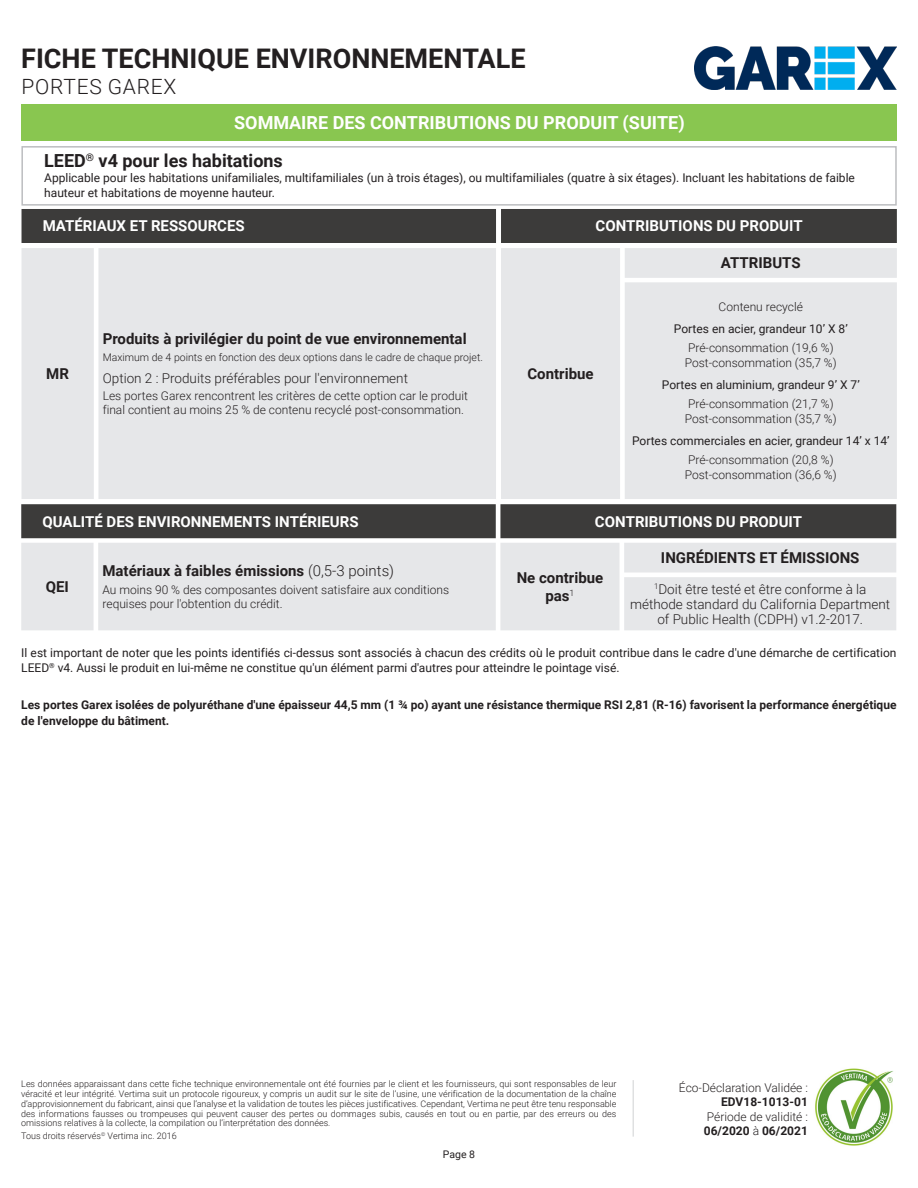
<style>
.page{position:relative;width:918px;height:1188px;background:#fff}
.page>*{position:absolute;margin:0;border:0;box-sizing:border-box;transform-origin:0 0}
.t1{font:700 27px "Roboto";color:#231f20}
.t2{font:300 21px "Roboto";letter-spacing:.035em;color:#231f20}
.t3{font:700 18px/38.1px "Roboto";color:#fff}
.t4{font:700 15px/18px "Roboto";color:#231f20;text-align:center}
.t5{font:700 15px "Roboto";color:#fff}
.t6{font:300 13.5px/15px "Roboto";color:#231f20;text-align:center}
.t7{font:12px/15px "Roboto";color:#231f20}
.t8{font:300 12px/15px "Roboto";color:#231f20}
.t9{font:700 12px/16.5px "Roboto";color:#231f20}
.t10{font:300 10.5px "Roboto";color:#231f20}
.t11{font:10.5px "Roboto";color:#231f20}
.t12{font:300 9px/9.8px "Roboto";color:#231f20;text-align:justify}
.s1{color:#231f20}
.s2{font-weight:300}
.s3{font-weight:700}
</style>
<div class="page">
<hr style="left:633px;top:1080px;width:1px;height:57px;background:#d1d2d4">
<img style="left:815px;top:1068px;width:78px;height:78px">
<img style="left:694px;top:47px;width:203px;height:43px">
<div style="left:22px;top:104px;width:875px;height:37px;background:#89c650"></div>
<div style="left:21px;top:146px;width:876px;height:60px;border:2px solid #bcbdc0"></div>
<div style="left:22px;top:209px;width:875px;height:34px;background:#3c3b3a"></div>
<div style="left:22px;top:248px;width:875px;height:251px;background:#e6e7e9"></div>
<div style="left:21px;top:504px;width:875px;height:34px;background:#3c3b3a"></div>
<div style="left:21px;top:543px;width:875px;height:87px;background:#e6e7e9"></div>
<h1 class="t1" style="left:21px;top:40px;width:506px">FICHE TECHNIQUE ENVIRONNEMENTALE</h1>
<h2 class="t2" style="left:22px;top:72px;width:156px">PORTES GAREX</h2>
<h3 class="t3" style="left:44px;top:103px;width:642px;text-indent:190px">SOMMAIRE DES CONTRIBUTIONS DU PRODUIT (SUITE)<br><span class="s1">LEED</span><sup>®</sup> <span class="s1">v4 pour les habitations</span></h3>
<h3 class="t7" style="left:44px;top:170px;width:812px">Applicable pour les habitations unifamiliales, multifamiliales (un à trois étages), ou multifamiliales (quatre à six étages). Incluant les habitations de faible hauteur et habitations de moyenne hauteur.</h3>
<h3 class="t5" style="left:43px;top:215px;width:204px">MATÉRIAUX ET RESSOURCES</h3>
<h3 class="t5" style="left:596px;top:215px;width:209px">CONTRIBUTIONS DU PRODUIT</h3>
<h3 class="t4" style="left:46px;top:364px;width:24px">MR</h3>
<h3 class="t4" style="left:103px;top:329px;width:365px">Produits à privilégier du point de vue environnemental</h3>
<p class="t10" style="left:103px;top:350px;width:382px">Maximum de 4 points en fonction des deux options dans le cadre de chaque projet.</p>
<h3 class="t6" style="left:103px;top:370px;width:307px">Option 2 : Produits préférables pour l'environnement</h3>
<h3 class="t8" style="left:103px;top:389px;width:367px;line-height:13.5px">Les portes Garex rencontrent les critères de cette option car le produit final contient au moins 25 % de contenu recyclé post-consommation.</h3>
<h3 class="t4" style="left:527px;top:364px;width:68px">Contribue</h3>
<h3 class="t4" style="left:721px;top:253px;width:81px">ATTRIBUTS</h3>
<h3 class="t8" style="left:719px;top:298px;width:86px">Contenu recyclé</h3>
<h3 class="t7" style="left:674px;top:320px;width:175px">Portes en acier, grandeur 10’ X 8’</h3>
<h3 class="t8" style="left:685px;top:340px;width:153px">Pré-consommation (19,6 %)<br>Post-consommation (35,7 %)</h3>
<h3 class="t7" style="left:662px;top:377px;width:199px">Portes en aluminium, grandeur 9’ X 7’</h3>
<h3 class="t8" style="left:685px;top:396px;width:153px">Pré-consommation (21,7 %)<br>Post-consommation (35,7 %)</h3>
<h3 class="t7" style="left:632px;top:433px;width:259px">Portes commerciales en acier, grandeur 14’ x 14’</h3>
<h3 class="t8" style="left:685px;top:452px;width:153px">Pré-consommation (20,8 %)<br>Post-consommation (36,6 %)</h3>
<h3 class="t5" style="left:43px;top:511px;width:318px">QUALITÉ DES ENVIRONNEMENTS INTÉRIEURS</h3>
<h3 class="t5" style="left:595px;top:511px;width:209px">CONTRIBUTIONS DU PRODUIT</h3>
<h3 class="t4" style="left:661px;top:548px;width:200px">INGRÉDIENTS ET ÉMISSIONS</h3>
<h3 class="t6" style="left:630px;top:581px;width:262px"><sup>1</sup>Doit être testé et être conforme à la méthode standard du California Department of Public Health (CDPH) v1.2-2017.</h3>
<p class="t7" style="left:21px;top:645px;width:877px">Il est important de noter que les points identifiés ci-dessus sont associés à chacun des crédits où le produit contribue dans le cadre d'une démarche de certification<br>LEED<sup>®</sup> v4. Aussi le produit en lui-même ne constitue qu'un élément parmi d'autres pour atteindre le pointage visé.</p>
<h3 class="t9" style="left:21px;top:696px;width:877px">Les portes Garex isolées de polyuréthane d'une épaisseur 44,5 mm (1 ¾ po) ayant une résistance thermique RSI 2,81 (R-16) favorisent la performance énergétique de l'enveloppe du bâtiment.</h3>
<h3 class="t4" style="left:102px;top:561px;width:293px">Matériaux à faibles émissions <span class="s2">(0,5-3 points)</span></h3>
<h3 class="t8" style="left:102px;top:583px;width:348px;line-height:13.5px">Au moins 90 % des composantes doivent satisfaire aux conditions requises pour l'obtention du crédit.</h3>
<h3 class="t4" style="left:517px;top:568px;width:88px">Ne contribue pas<sup>1</sup></h3>
<h3 class="t4" style="left:46px;top:577px;width:25px">QEI</h3>
<p class="t12" style="left:21px;top:1079px;width:597px">Les données apparaissant dans cette fiche technique environnementale ont été fournies par le client et les fournisseurs, qui sont responsables de leur véracité et leur intégrité. Vertima suit un protocole rigoureux, y compris un audit sur le site de l’usine, une vérification de la documentation de la chaîne d’approvisionnement du fabricant, ainsi que l’analyse et la validation de toutes les pièces justificatives. Cependant, Vertima ne peut être tenu responsable des informations fausses ou trompeuses qui peuvent causer des pertes ou dommages subis, causés en tout ou en partie, par des erreurs ou des omissions relatives à la collecte, la compilation ou l’interprétation des données.</p>
<p class="t12" style="left:21px;top:1131px;width:157px">Tous droits réservés<sup>©</sup> Vertima inc. 2016</p>
<p class="t11" style="left:443px;top:1147px;width:34px">Page 8</p>
<h3 class="t8" style="left:679px;top:1080px;width:130px">Éco-Déclaration Validée :</h3>
<h3 class="t9" style="left:721px;top:1093px;width:88px">EDV18-1013-01</h3>
<h3 class="t8" style="left:704px;top:1109px;width:106px;line-height:14.4px">Période de validité :<br><span class="s3">06/2020</span> à <span class="s3">06/2021</span></h3>
</div>
